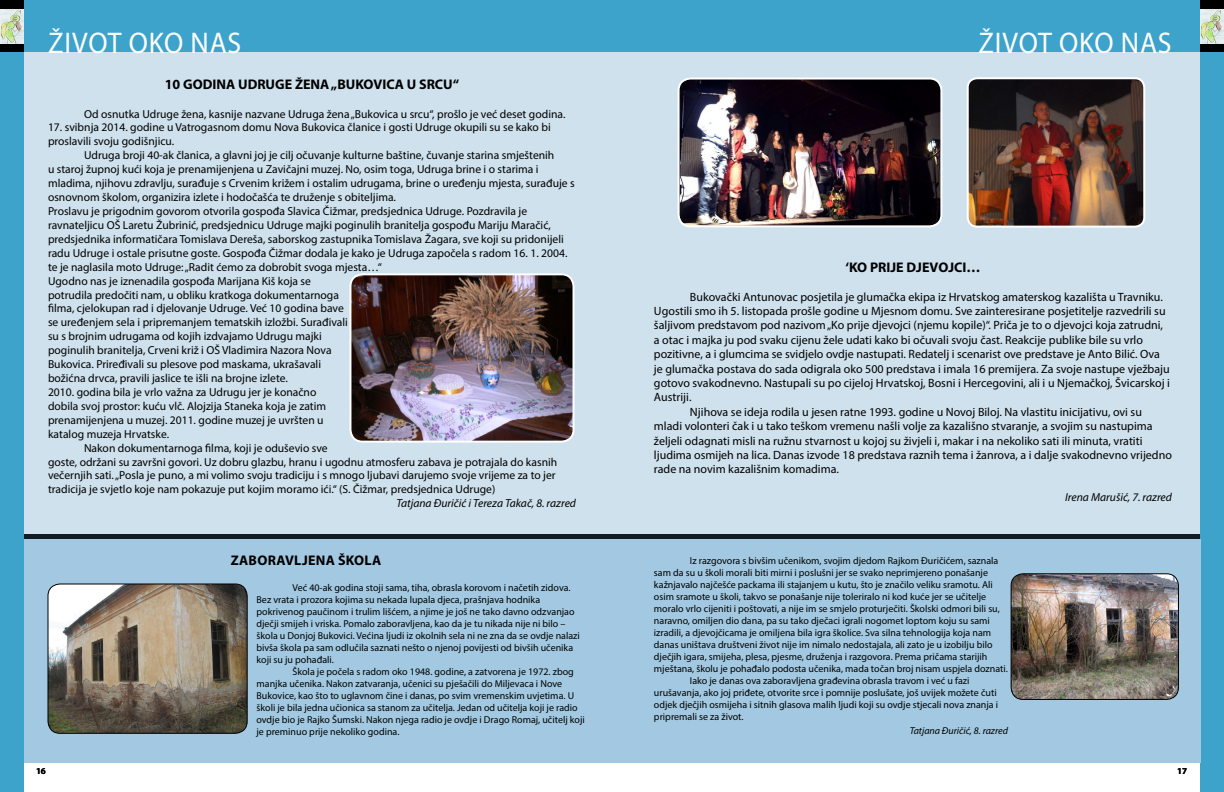
<style>
.page{position:relative;width:1224px;height:792px;background:#fff}
.page>*{position:absolute;margin:0;border:0;box-sizing:border-box;transform-origin:0 0}
.t1{font:30px "Myriad Pro";letter-spacing:.03em;color:#fff;scale:.93 1}
.t2{font:700 14px "Myriad Pro";color:#000}
.t3{font:700 14px "Myriad Pro";letter-spacing:.02em;color:#000}
.t4{font:12px "Myriad Pro";color:#000}
.t5{font:11.6px/13.9px "Myriad Pro";color:#000}
.t6{font:italic 11.6px "Myriad Pro";color:#000}
.t7{font:10px/12px "Myriad Pro";color:#000}
.t8{font:italic 10px "Myriad Pro";color:#000}
.t9{font:700 9px "Myriad Pro";color:#000}
</style>
<div class="page">
<div style="left:0;top:0;width:24px;height:53px;background:#000"></div>
<div style="left:1200px;top:0;width:24px;height:53px;background:#000"></div>
<img style="left:0;top:10px;width:24px;height:34px">
<img style="left:1200px;top:10px;width:24px;height:34px">
<div style="left:24px;top:0;width:588px;height:53px;background:#3ea3cb"></div>
<div style="left:24px;top:52px;width:588px;height:482px;background:#cee1ed"></div>
<div style="left:612px;top:0;width:588px;height:53px;background:#3ea3cb"></div>
<div style="left:24px;top:534px;width:588px;height:5px;background:#131c25"></div>
<div style="left:612px;top:534px;width:588px;height:5px;background:#131c25"></div>
<div style="left:0;top:52px;width:24px;height:740px;background:#3ea3cb"></div>
<div style="left:24px;top:539px;width:588px;height:223px;background:#a2c9e1"></div>
<div style="left:1200px;top:52px;width:24px;height:740px;background:#3ea3cb"></div>
<div style="left:612px;top:52px;width:588px;height:482px;background:#cee1ed"></div>
<div style="left:612px;top:539px;width:588px;height:223px;background:#a2c9e1"></div>
<img style="left:48px;top:584px;width:198px;height:149px">
<div style="left:48px;top:584px;width:200px;height:150px;border:1px solid #000;border-radius:12px"></div>
<img style="left:1011px;top:575px;width:167px;height:124px">
<div style="left:1011px;top:573px;width:168px;height:127px;border:1px solid #000;border-radius:12px"></div>
<img style="left:970px;top:80px;width:172px;height:145px">
<div style="left:967px;top:77px;width:178px;height:151px;border:2px solid #fff;border-radius:9px"></div>
<img style="left:352px;top:276px;width:220px;height:164px">
<div style="left:349px;top:273px;width:226px;height:170px;border:2px solid #fff;border-radius:12px"></div>
<img style="left:679px;top:79px;width:262px;height:147px">
<div style="left:678px;top:78px;width:264px;height:149px;border:2px solid #fff;border-radius:12px"></div>
<h1 class="t1" style="left:48px;top:24px;width:209px">ŽIVOT OKO NAS</h1>
<p class="t2" style="left:165px;top:75px;width:296px">10 GODINA UDRUGE ŽENA „BUKOVICA U SRCU“</p>
<p class="t5" style="left:84px;top:107px;width:483px">Od osnutka Udruge žena, kasnije nazvane Udruga žena „Bukovica u srcu“, prošlo je već deset godina.</p>
<p class="t5" style="left:48px;top:120px;width:504px">17. svibnja 2014. godine u Vatrogasnom domu Nova Bukovica članice i gosti Udruge okupili su se kako bi proslavili svoju godišnjicu.</p>
<p class="t5" style="left:84px;top:148px;width:472px">Udruga broji 40-ak članica, a glavni joj je cilj očuvanje kulturne baštine, čuvanje starina smještenih</p>
<p class="t5" style="left:48px;top:162px;width:492px">u staroj župnoj kući koja je prenamijenjena u Zavičajni muzej. No, osim toga, Udruga brine i o starima i</p>
<p class="t5" style="left:48px;top:176px;width:528px">mladima, njihovu zdravlju, surađuje s Crvenim križem i ostalim udrugama, brine o uređenju mjesta, surađuje s</p>
<p class="t5" style="left:48px;top:190px;width:350px">osnovnom školom, organizira izlete i hodočašća te druženje s obiteljima.</p>
<p class="t5" style="left:48px;top:204px;width:481px">Proslavu je prigodnim govorom otvorila gospođa Slavica Čižmar, predsjednica Udruge. Pozdravila je</p>
<p class="t5" style="left:48px;top:218px;width:504px">ravnateljicu OŠ Laretu Žubrinić, predsjednicu Udruge majki poginulih branitelja gospođu Mariju Maračić,</p>
<p class="t5" style="left:48px;top:232px;width:517px">predsjednika informatičara Tomislava Dereša, saborskog zastupnika Tomislava Žagara, sve koji su pridonijeli</p>
<p class="t5" style="left:48px;top:246px;width:521px">radu Udruge i ostale prisutne goste. Gospođa Čižmar dodala je kako je Udruga započela s radom 16. 1. 2004.</p>
<p class="t5" style="left:48px;top:260px;width:335px">te je naglasila moto Udruge: „Radit ćemo za dobrobit svoga mjesta…“</p>
<p class="t5" style="left:48px;top:274px;width:265px">Ugodno nas je iznenadila gospođa Marijana Kiš koja se</p>
<p class="t5" style="left:48px;top:288px;width:293px">potrudila predočiti nam, u obliku kratkoga dokumentarnoga</p>
<p class="t5" style="left:48px;top:301px;width:297px">filma, cjelokupan rad i djelovanje Udruge. Već 10 godina bave</p>
<p class="t5" style="left:48px;top:315px;width:301px">se uređenjem sela i pripremanjem tematskih izložbi. Surađivali</p>
<p class="t5" style="left:48px;top:329px;width:275px">su s brojnim udrugama od kojih izdvajamo Udrugu majki</p>
<p class="t5" style="left:48px;top:343px;width:285px">poginulih branitelja, Crveni križ i OŠ Vladimira Nazora Nova</p>
<p class="t5" style="left:48px;top:357px;width:275px">Bukovica. Priređivali su plesove pod maskama, ukrašavali</p>
<p class="t5" style="left:48px;top:371px;width:241px">božićna drvca, pravili jaslice te išli na brojne izlete.</p>
<p class="t5" style="left:48px;top:385px;width:270px">2010. godina bila je vrlo važna za Udrugu jer je konačno</p>
<p class="t5" style="left:48px;top:399px;width:280px">dobila svoj prostor: kuću vlč. Alojzija Staneka koja je zatim</p>
<p class="t5" style="left:48px;top:413px;width:277px">prenamijenjena u muzej. 2011. godine muzej je uvršten u</p>
<p class="t5" style="left:48px;top:427px;width:123px">katalog muzeja Hrvatske.</p>
<p class="t5" style="left:84px;top:441px;width:245px">Nakon dokumentarnoga filma, koji je oduševio sve</p>
<p class="t5" style="left:48px;top:455px;width:511px">goste, održani su završni govori. Uz dobru glazbu, hranu i ugodnu atmosferu zabava je potrajala do kasnih</p>
<p class="t5" style="left:48px;top:468px;width:509px">večernjih sati. „Posla je puno, a mi volimo svoju tradiciju i s mnogo ljubavi darujemo svoje vrijeme za to jer</p>
<p class="t5" style="left:48px;top:482px;width:449px">tradicija je svjetlo koje nam pokazuje put kojim moramo ići.“ (S. Čižmar, predsjednica Udruge)</p>
<p class="t6" style="left:396px;top:496px;width:181px">Tatjana Đuričić i Tereza Takač, 8. razred</p>
<p class="t3" style="left:231px;top:551px;width:152px">ZABORAVLJENA ŠKOLA</p>
<p class="t7" style="left:257px;top:581px;width:325px;text-indent:36px">Već 40-ak godina stoji sama, tiha, obrasla korovom i načetih zidova.<br>Bez vrata i prozora kojima su nekada lupala djeca, prašnjava hodnika pokrivenog paučinom i trulim lišćem, a njime je još ne tako davno odzvanjao dječji smijeh i vriska. Pomalo zaboravljena, kao da je tu nikada nije ni bilo – škola u Donjoj Bukovici. Većina ljudi iz okolnih sela ni ne zna da se ovdje nalazi bivša škola pa sam odlučila saznati nešto o njenoj povijesti od bivših učenika koji su ju pohađali.</p>
<p class="t7" style="left:257px;top:665px;width:330px;text-indent:36px">Škola je počela s radom oko 1948. godine, a zatvorena je 1972. zbog manjka učenika. Nakon zatvaranja, učenici su pješačili do Miljevaca i Nove Bukovice, kao što to uglavnom čine i danas, po svim vremenskim uvjetima. U školi je bila jedna učionica sa stanom za učitelja. Jedan od učitelja koji je radio ovdje bio je Rajko Šumski. Nakon njega radio je ovdje i Drago Romaj, učitelj koji je preminuo prije nekoliko godina.</p>
<h1 class="t1" style="left:979px;top:24px;width:209px">ŽIVOT OKO NAS</h1>
<p class="t2" style="left:845px;top:258px;width:137px">‘KO PRIJE DJEVOJCI…</p>
<p class="t4" style="left:690px;top:289px;width:474px">Bukovački Antunovac posjetila je glumačka ekipa iz Hrvatskog amaterskog kazališta u Travniku.</p>
<p class="t4" style="left:654px;top:304px;width:513px">Ugostili smo ih 5. listopada prošle godine u Mjesnom domu. Sve zainteresirane posjetitelje razvedrili su</p>
<p class="t4" style="left:654px;top:318px;width:511px">šaljivom predstavom pod nazivom „Ko prije djevojci (njemu kopile)“. Priča je to o djevojci koja zatrudni,</p>
<p class="t4" style="left:654px;top:332px;width:491px">a otac i majka ju pod svaku cijenu žele udati kako bi očuvali svoju čast. Reakcije publike bile su vrlo</p>
<p class="t4" style="left:654px;top:347px;width:508px">pozitivne, a i glumcima se svidjelo ovdje nastupati. Redatelj i scenarist ove predstave je Anto Bilić. Ova</p>
<p class="t4" style="left:654px;top:361px;width:517px">je glumačka postava do sada odigrala oko 500 predstava i imala 16 premijera. Za svoje nastupe vježbaju</p>
<p class="t4" style="left:654px;top:376px;width:518px">gotovo svakodnevno. Nastupali su po cijeloj Hrvatskoj, Bosni i Hercegovini, ali i u Njemačkoj, Švicarskoj i</p>
<p class="t4" style="left:654px;top:390px;width:39px">Austriji.</p>
<p class="t4" style="left:690px;top:404px;width:454px">Njihova se ideja rodila u jesen ratne 1993. godine u Novoj Biloj. Na vlastitu inicijativu, ovi su</p>
<p class="t4" style="left:654px;top:419px;width:500px">mladi volonteri čak i u tako teškom vremenu našli volje za kazališno stvaranje, a svojim su nastupima</p>
<p class="t4" style="left:654px;top:433px;width:490px">željeli odagnati misli na ružnu stvarnost u kojoj su živjeli i, makar i na nekoliko sati ili minuta, vratiti</p>
<p class="t4" style="left:654px;top:448px;width:520px">ljudima osmijeh na lica. Danas izvode 18 predstava raznih tema i žanrova, a i dalje svakodnevno vrijedno</p>
<p class="t4" style="left:654px;top:462px;width:187px">rade na novim kazališnim komadima.</p>
<p class="t6" style="left:1065px;top:490px;width:108px">Irena Marušić, 7. razred</p>
<p class="t7" style="left:690px;top:554px;width:310px">Iz razgovora s bivšim učenikom, svojim djedom Rajkom Đuričićem, saznala</p>
<p class="t7" style="left:654px;top:566px;width:336px">sam da su u školi morali biti mirni i poslušni jer se svako neprimjereno ponašanje</p>
<p class="t7" style="left:654px;top:578px;width:340px">kažnjavalo najčešće packama ili stajanjem u kutu, što je značilo veliku sramotu. Ali</p>
<p class="t7" style="left:654px;top:590px;width:334px">osim sramote u školi, takvo se ponašanje nije toleriralo ni kod kuće jer se učitelje</p>
<p class="t7" style="left:654px;top:602px;width:347px">moralo vrlo cijeniti i poštovati, a nije im se smjelo proturječiti. Školski odmori bili su,</p>
<p class="t7" style="left:654px;top:614px;width:338px">naravno, omiljen dio dana, pa su tako dječaci igrali nogomet loptom koju su sami</p>
<p class="t7" style="left:654px;top:626px;width:339px">izradili, a djevojčicama je omiljena bila igra školice. Sva silna tehnologija koja nam</p>
<p class="t7" style="left:654px;top:638px;width:340px">danas uništava društveni život nije im nimalo nedostajala, ali zato je u izobilju bilo</p>
<p class="t7" style="left:654px;top:650px;width:335px">dječjih igara, smijeha, plesa, pjesme, druženja i razgovora. Prema pričama starijih</p>
<p class="t7" style="left:654px;top:662px;width:355px">mještana, školu je pohađalo podosta učenika, mada točan broj nisam uspjela doznati.</p>
<p class="t7" style="left:690px;top:674px;width:281px">Iako je danas ova zaboravljena građevina obrasla travom i već u fazi</p>
<p class="t7" style="left:654px;top:686px;width:344px">urušavanja, ako joj priđete, otvorite srce i pomnije poslušate, još uvijek možete čuti</p>
<p class="t7" style="left:654px;top:698px;width:346px">odjek dječjih osmijeha i sitnih glasova malih ljudi koji su ovdje stjecali nova znanja i</p>
<p class="t7" style="left:654px;top:710px;width:91px">pripremali se za život.</p>
<p class="t8" style="left:910px;top:725px;width:100px">Tatjana Đuričić, 8. razred</p>
<p class="t9" style="left:36px;top:765px;width:11px">16</p>
<p class="t9" style="left:1177px;top:765px;width:11px">17</p>
</div>
